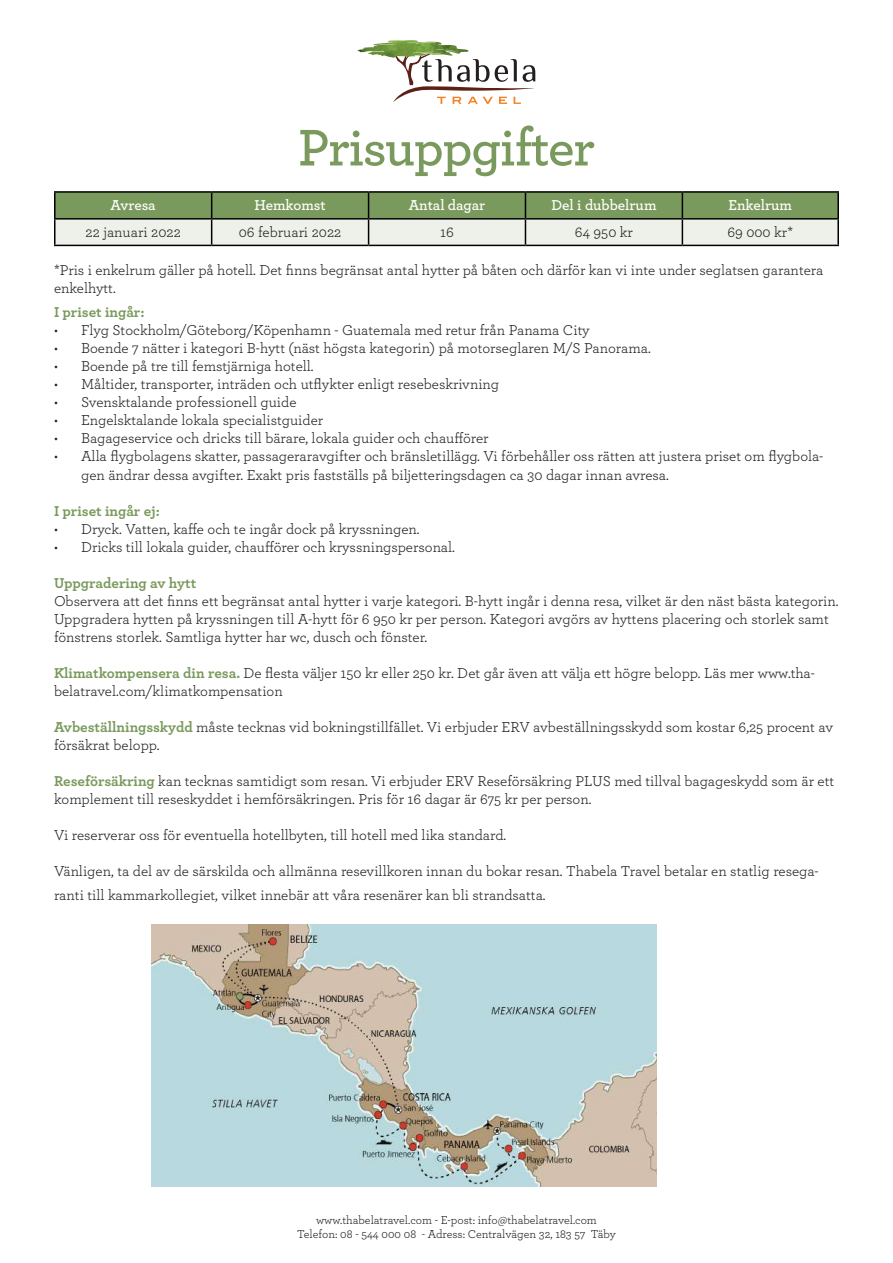
<style>
.page{position:relative;width:893px;height:1263px;background:#fff}
.page>*{position:absolute;margin:0;border:0;box-sizing:border-box;transform-origin:0 0}
.t1{font:600 54px "Archer Pro";letter-spacing:-.025em;color:#799a5c}
.t2{font:15px/18px "Archer Pro";color:#231f20}
.t3{font:700 15px "Archer Pro";color:#799a5c}
.t4{font:600 15px "Archer Pro";color:#fff}
.t5{font:12px/14.4px "Archer Pro";color:#231f20;text-align:center}
.s1{font-weight:700;color:#799a5c}
</style>
<div class="page">
<hr style="left:54px;top:220px;width:2px;height:25px;background:#000">
<hr style="left:837px;top:220px;width:2px;height:25px;background:#000">
<hr style="left:54px;top:245px;width:158px;height:1px;background:#000">
<hr style="left:212px;top:245px;width:157px;height:1px;background:#000">
<hr style="left:369px;top:245px;width:156px;height:1px;background:#000">
<hr style="left:525px;top:245px;width:157px;height:1px;background:#000">
<hr style="left:682px;top:245px;width:157px;height:1px;background:#000">
<hr style="left:54px;top:191px;width:158px;height:2px;background:#000">
<hr style="left:54px;top:193px;width:2px;height:25px;background:#000">
<hr style="left:212px;top:191px;width:157px;height:2px;background:#000">
<hr style="left:369px;top:191px;width:156px;height:2px;background:#000">
<hr style="left:525px;top:191px;width:157px;height:2px;background:#000">
<hr style="left:682px;top:191px;width:157px;height:2px;background:#000">
<svg style="left:55px;top:192px;width:783px;height:53px;background:#acbe9c"></svg>
<hr style="left:837px;top:193px;width:2px;height:25px;background:#000">
<hr style="left:54px;top:218px;width:158px;height:2px;background:#000">
<hr style="left:212px;top:218px;width:157px;height:2px;background:#000">
<hr style="left:369px;top:218px;width:156px;height:2px;background:#000">
<hr style="left:525px;top:218px;width:157px;height:2px;background:#000">
<hr style="left:682px;top:218px;width:157px;height:2px;background:#000">
<img style="left:357px;top:40px;width:80px;height:13px">
<svg style="left:365px;top:42px;width:170px;height:62px"></svg>
<img style="left:152px;top:924px;width:504px;height:262px">
<h1 class="t1" style="left:298px;top:107px;width:298px">Prisuppgifter</h1>
<p class="t4" style="left:111px;top:194px;width:47px">Avresa</p>
<p class="t4" style="left:254px;top:194px;width:73px">Hemkomst</p>
<p class="t4" style="left:409px;top:194px;width:78px">Antal dagar</p>
<p class="t4" style="left:551px;top:194px;width:107px">Del i dubbelrum</p>
<p class="t4" style="left:728px;top:194px;width:65px">Enkelrum</p>
<p class="t2" style="left:86px;top:222px;width:97px">22 januari 2022</p>
<p class="t2" style="left:239px;top:222px;width:104px">06 februari 2022</p>
<p class="t2" style="left:440px;top:222px;width:15px">16</p>
<p class="t2" style="left:575px;top:222px;width:59px">64 950 kr</p>
<p class="t2" style="left:727px;top:222px;width:67px">69 000 kr*</p>
<p class="t2" style="left:54px;top:260px;width:771px;line-height:18.5px">*Pris i enkelrum gäller på hotell. Det finns begränsat antal hytter på båten och därför kan vi inte under seglatsen garantera enkelhytt.</p>
<p class="t3" style="left:54px;top:301px;width:92px">I priset ingår:</p>
<p class="t2" style="left:54px;top:321px;width:537px">• Flyg Stockholm/Göteborg/Köpenhamn - Guatemala med retur från Panama City</p>
<p class="t2" style="left:54px;top:339px;width:598px">• Boende 7 nätter i kategori B-hytt (näst högsta kategorin) på motorseglaren M/S Panorama.</p>
<p class="t2" style="left:54px;top:357px;width:261px">• Boende på tre till femstjärniga hotell.</p>
<p class="t2" style="left:54px;top:375px;width:447px">• Måltider, transporter, inträden och utflykter enligt resebeskrivning</p>
<p class="t2" style="left:54px;top:393px;width:244px">• Svensktalande professionell guide</p>
<p class="t2" style="left:54px;top:411px;width:271px">• Engelsktalande lokala specialistguider</p>
<p class="t2" style="left:54px;top:429px;width:436px">• Bagageservice och dricks till bärare, lokala guider och chaufförer</p>
<p class="t2" style="left:81px;top:446px;width:744px;line-height:18.5px;text-indent:-27px">• Alla flygbolagens skatter, passageraravgifter och bränsletillägg. Vi förbehåller oss rätten att justera priset om flygbola&shy;gen ändrar dessa avgifter. Exakt pris fastställs på biljetteringsdagen ca 30 dagar innan avresa.</p>
<p class="t3" style="left:54px;top:499px;width:107px">I priset ingår ej:</p>
<p class="t2" style="left:54px;top:520px;width:367px">• Dryck. Vatten, kaffe och te ingår dock på kryssningen.</p>
<p class="t2" style="left:54px;top:538px;width:402px">• Dricks till lokala guider, chaufförer och kryssningspersonal.</p>
<p class="t3" style="left:54px;top:571px;width:144px">Uppgradering av hytt</p>
<p class="t2" style="left:54px;top:592px;width:786px">Observera att det finns ett begränsat antal hytter i varje kategori. B-hytt ingår i denna resa, vilket är den näst bästa kategorin.<br>Uppgradera hytten på kryssningen till A-hytt för 6 950 kr per person. Kategori avgörs av hyttens placering och storlek samt fönstrens storlek. Samtliga hytter har wc, dusch och fönster.</p>
<p class="t2" style="left:54px;top:664px;width:762px"><span class="s1">Klimatkompensera din resa.</span> De flesta väljer 150 kr eller 250 kr. Det går även att välja ett högre belopp. Läs mer www.tha&shy;belatravel.com/klimatkompensation</p>
<p class="t2" style="left:54px;top:718px;width:781px"><span class="s1">Avbeställningsskydd</span> måste tecknas vid bokningstillfället. Vi erbjuder ERV avbeställningsskydd som kostar 6,25 procent av försäkrat belopp.</p>
<p class="t2" style="left:54px;top:772px;width:782px"><span class="s1">Reseförsäkring</span> kan tecknas samtidigt som resan. Vi erbjuder ERV Reseförsäkring PLUS med tillval bagageskydd som är ett komplement till reseskyddet i hemförsäkringen. Pris för 16 dagar är 675 kr per person.</p>
<p class="t2" style="left:54px;top:826px;width:454px">Vi reserverar oss för eventuella hotellbyten, till hotell med lika standard.</p>
<p class="t2" style="left:54px;top:859px;width:766px;line-height:24px">Vänligen, ta del av de särskilda och allmänna resevillkoren innan du bokar resan. Thabela Travel betalar en statlig resega&shy;ranti till kammarkollegiet, vilket innebär att våra resenärer kan bli strandsatta.</p>
<p class="t5" style="left:297px;top:1212px;width:320px">www.thabelatravel.com - E-post: info@thabelatravel.com<br>Telefon: 08 - 544 000 08 - Adress: Centralvägen 32, 183 57 Täby</p>
</div>
